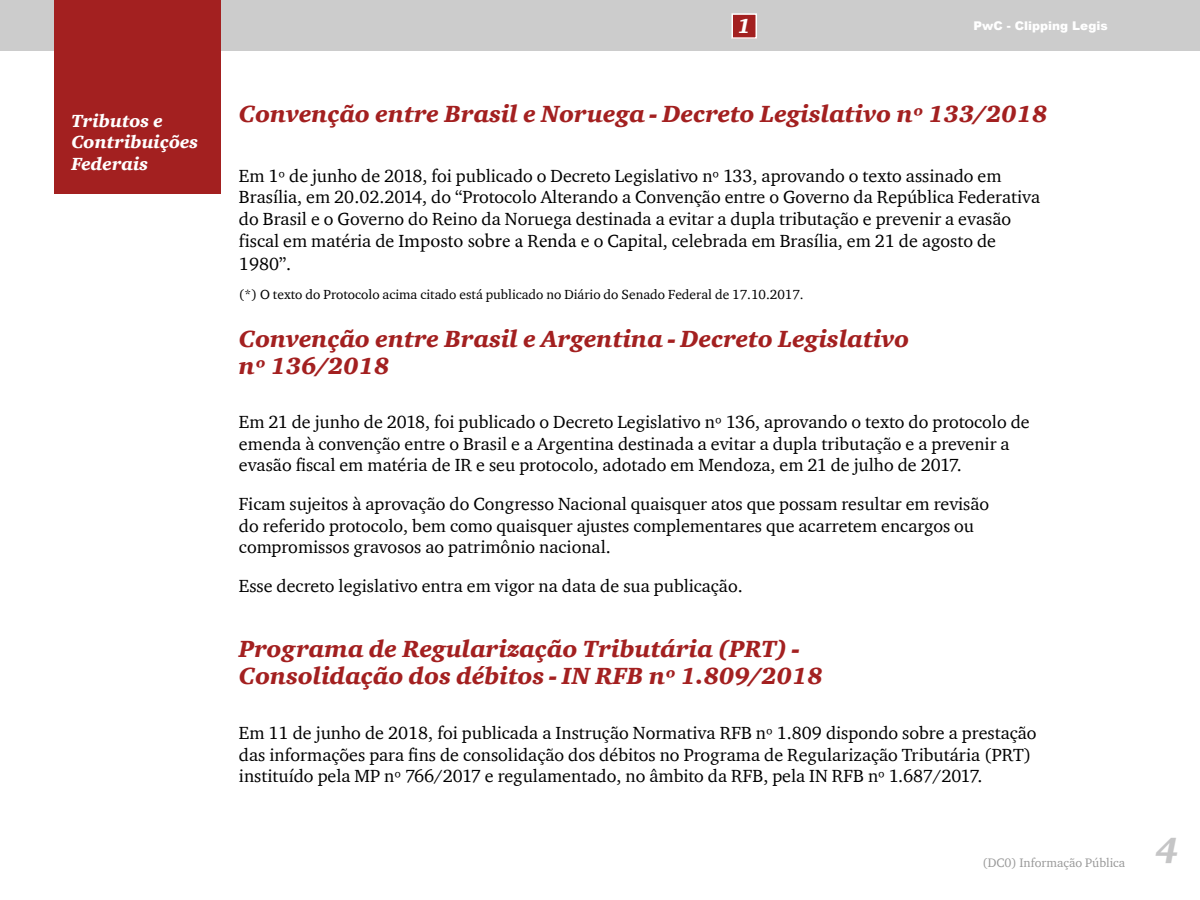
<style>
.page{position:relative;width:1200px;height:900px;background:#fff}
.page>*{position:absolute;margin:0;border:0;box-sizing:border-box;transform-origin:0 0}
.t1{font:italic 900 36px "ITC Charter Com";color:#c5c5c6}
.t2{font:italic 900 24px/27px "ITC Charter Com";color:#a32020}
.t3{font:italic 900 21px "ITC Charter Com";color:#fff}
.t4{font:18px/21.6px "ITC Charter Com";color:#000}
.t5{font:italic 900 18px/21.6px "ITC Charter Com";color:#fff}
.t6{font:13.5px "ITC Charter Com";color:#000}
.t7{font:12.6px "ITC Charter Com";color:#999}
.t8{font:900 12px "Arial";color:#fff}
.s1{font-family:"Minion Pro";font-size:19.5px}
</style>
<div class="page">
<div style="left:0;top:0;width:1200px;height:51px;background:#ccc"></div>
<div style="left:54px;top:0;width:166px;height:194px;background:#a32020"></div>
<div style="left:732px;top:14px;width:24px;height:24px;background:#a32020"></div>
<div style="left:731px;top:13px;width:26px;height:26px;border:2px solid #fff"></div>
<p class="t5" style="left:71px;top:110px;width:128px">Tributos e<br>Contribuições<br>Federais</p>
<p class="t3" style="left:738px;top:13px;width:15px">1</p>
<p class="t8" style="left:973px;top:17px;width:136px">PwC - Clipping Legis</p>
<h2 class="t2" style="left:239px;top:100px;width:810px">Convenção entre Brasil e Noruega - Decreto Legislativo nº 133/2018</h2>
<p class="t4" style="left:239px;top:164px;width:803px;line-height:22px">Em 1º de junho de 2018, foi publicado o Decreto Legislativo nº 133, aprovando o texto assinado em Brasília, em 20.02.2014, do “Protocolo Alterando a Convenção entre o Governo da República Federativa do Brasil e o Governo do Reino da Noruega destinada a evitar a dupla tributação e prevenir a evasão fiscal em matéria de I<span class="s1">mposto sobre a</span> R<span class="s1">enda</span> e o Capital, celebrada em Brasília, em 21 de agosto de 1980”.</p>
<p class="t6" style="left:239px;top:286px;width:566px">(*) O texto do Protocolo acima citado está publicado no Diário do Senado Federal de 17.10.2017.</p>
<h2 class="t2" style="left:239px;top:325px;width:672px">Convenção entre Brasil e Argentina - Decreto Legislativo nº 136/2018</h2>
<p class="t4" style="left:239px;top:411px;width:792px">Em 21 de junho de 2018, foi publicado o Decreto Legislativo nº 136, aprovando o texto do protocolo de emenda à convenção entre o Brasil e a Argentina destinada a evitar a dupla tributação e a prevenir a evasão fiscal em matéria de IR e seu protocolo, adotado em Mendoza, em 21 de julho de 2017.</p>
<p class="t4" style="left:239px;top:493px;width:752px">Ficam sujeitos à aprovação do Congresso Nacional quaisquer atos que possam resultar em revisão do referido protocolo, bem como quaisquer ajustes complementares que acarretem encargos ou compromissos gravosos ao patrimônio nacional.</p>
<p class="t4" style="left:239px;top:575px;width:505px">Esse decreto legislativo entra em vigor na data de sua publicação.</p>
<h2 class="t2" style="left:239px;top:635px;width:585px">Programa de Regularização Tributária (PRT) -<br>Consolidação dos débitos - IN RFB nº 1.809/2018</h2>
<p class="t4" style="left:239px;top:722px;width:799px">Em 11 de junho de 2018, foi publicada a Instrução Normativa RFB nº 1.809 dispondo sobre a prestação das informações para fins de consolidação dos débitos no Programa de Regularização Tributária (PRT) instituído pela MP nº 766/2017 e regulamentado, no âmbito da RFB, pela IN RFB nº 1.687/2017.</p>
<p class="t7" style="left:982px;top:855px;width:144px">(DC0) Informação Pública</p>
<h1 class="t1" style="left:1156px;top:828px;width:25px">4</h1>
</div>
